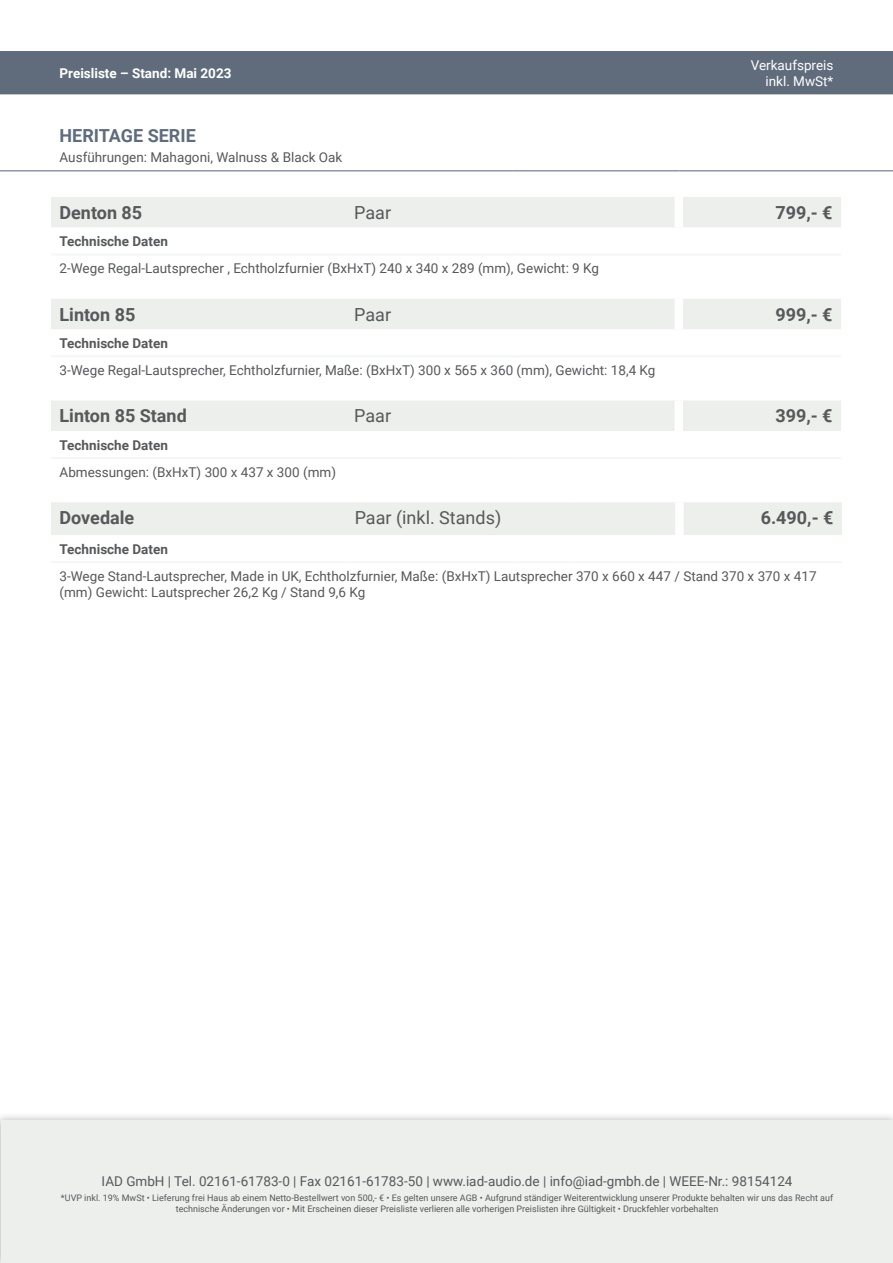
<style>
.page{position:relative;width:893px;height:1263px;background:#fff}
.page>*{position:absolute;margin:0;border:0;box-sizing:border-box;transform-origin:0 0}
.Artikel-Headline-Nam{font:700 18px "Roboto";color:#57585a}
.Artikel-Headline-Pre{font:18px "Roboto";color:#57585a}
.Artikel-Headline-VKP{font:700 18px "Roboto";color:#57585a}
.Kategorie-Headline{font:700 18px "Roboto";color:#606c7c}
.Artikel-Text{font:13.5px/16.2px "Roboto";color:#57585a}
.Artikel-Subline{font:700 13.5px "Roboto";color:#57585a}
.t1{font:700 13.5px "Roboto";color:#fff}
.t2{font:13.5px/16.2px "Roboto";color:#fff;text-align:right}
.t3{font:9px/10.8px "Roboto";color:#57585a;text-align:center}
</style>
<div class="page">
<div style="left:0;top:1112px;width:893px;height:151px;background:#231f20;opacity:.35"></div>
<div style="left:1px;top:1121px;width:892px;height:142px;background:#edefed"></div>
<div style="left:0;top:51px;width:893px;height:43px;background:#606c7c"></div>
<hr style="left:0;top:170px;width:513px;height:1px;background:#606c7c">
<hr style="left:513px;top:170px;width:166px;height:1px;background:#606c7c">
<hr style="left:679px;top:170px;width:214px;height:1px;background:#606c7c">
<div style="left:51px;top:299px;width:790px;height:30px;background:#edefed"></div>
<hr style="left:51px;top:355px;width:295px;height:2px;background:#f5f7f6">
<hr style="left:346px;top:355px;width:166px;height:2px;background:#f5f7f6">
<hr style="left:512px;top:355px;width:167px;height:2px;background:#f5f7f6">
<hr style="left:679px;top:355px;width:162px;height:2px;background:#f5f7f6">
<div style="left:675px;top:299px;width:8px;height:30px;background:#fff"></div>
<div style="left:51px;top:401px;width:790px;height:30px;background:#edefed"></div>
<hr style="left:51px;top:457px;width:295px;height:2px;background:#f5f7f6">
<hr style="left:346px;top:457px;width:166px;height:2px;background:#f5f7f6">
<hr style="left:512px;top:457px;width:167px;height:2px;background:#f5f7f6">
<hr style="left:679px;top:457px;width:162px;height:2px;background:#f5f7f6">
<div style="left:675px;top:400px;width:8px;height:31px;background:#fff"></div>
<div style="left:51px;top:197px;width:790px;height:30px;background:#edefed"></div>
<hr style="left:51px;top:253px;width:295px;height:3px;background:#f5f7f6">
<hr style="left:346px;top:253px;width:166px;height:3px;background:#f5f7f6">
<hr style="left:512px;top:253px;width:167px;height:3px;background:#f5f7f6">
<hr style="left:679px;top:253px;width:162px;height:3px;background:#f5f7f6">
<div style="left:675px;top:197px;width:8px;height:30px;background:#fff"></div>
<div style="left:51px;top:502px;width:791px;height:33px;background:#edefed"></div>
<hr style="left:51px;top:561px;width:295px;height:2px;background:#f5f7f6">
<hr style="left:346px;top:561px;width:167px;height:2px;background:#f5f7f6">
<hr style="left:513px;top:561px;width:60px;height:2px;background:#f5f7f6">
<hr style="left:573px;top:561px;width:106px;height:2px;background:#f5f7f6">
<hr style="left:679px;top:561px;width:163px;height:2px;background:#f5f7f6">
<div style="left:675px;top:502px;width:9px;height:33px;background:#fff"></div>
<p class="t1" style="left:60px;top:63px;width:173px">Preisliste – Stand: Mai 2023</p>
<p class="t2" style="left:751px;top:56px;width:84px">Verkaufspreis inkl. MwSt*</p>
<p class="Kategorie-Headline" style="left:60px;top:123px;width:138px">HERITAGE SERIE</p>
<p class="Artikel-Text" style="left:60px;top:149px;width:284px">Ausführungen: Mahagoni, Walnuss &amp; Black Oak</p>
<p class="Artikel-Headline-Nam" style="left:60px;top:200px;width:84px">Denton 85</p>
<p class="Artikel-Headline-Pre" style="left:354px;top:200px;width:38px">Paar</p>
<p class="Artikel-Headline-VKP" style="left:775px;top:200px;width:59px">799,- €</p>
<p class="Artikel-Subline" style="left:60px;top:232px;width:110px">Technische Daten</p>
<p class="Artikel-Text" style="left:60px;top:260px;width:541px">2-Wege Regal-Lautsprecher , Echtholzfurnier (BxHxT) 240 x 340 x 289 (mm), Gewicht: 9 Kg</p>
<p class="Artikel-Headline-Nam" style="left:60px;top:302px;width:77px">Linton 85</p>
<p class="Artikel-Headline-Pre" style="left:354px;top:302px;width:38px">Paar</p>
<p class="Artikel-Headline-VKP" style="left:775px;top:302px;width:59px">999,- €</p>
<p class="Artikel-Subline" style="left:60px;top:334px;width:110px">Technische Daten</p>
<p class="Artikel-Text" style="left:60px;top:362px;width:597px">3-Wege Regal-Lautsprecher, Echtholzfurnier, Maße: (BxHxT) 300 x 565 x 360 (mm), Gewicht: 18,4 Kg</p>
<p class="Artikel-Headline-Nam" style="left:60px;top:403px;width:129px">Linton 85 Stand</p>
<p class="Artikel-Headline-Pre" style="left:354px;top:403px;width:38px">Paar</p>
<p class="Artikel-Headline-VKP" style="left:775px;top:403px;width:59px">399,- €</p>
<p class="Artikel-Subline" style="left:60px;top:435px;width:110px">Technische Daten</p>
<p class="Artikel-Text" style="left:60px;top:463px;width:278px">Abmessungen: (BxHxT) 300 x 437 x 300 (mm)</p>
<p class="Artikel-Headline-Nam" style="left:60px;top:505px;width:76px">Dovedale</p>
<p class="Artikel-Headline-Pre" style="left:355px;top:505px;width:148px">Paar (inkl. Stands)</p>
<p class="Artikel-Headline-VKP" style="left:761px;top:505px;width:74px">6.490,- €</p>
<p class="Artikel-Subline" style="left:60px;top:539px;width:110px">Technische Daten</p>
<p class="Artikel-Text" style="left:60px;top:567px;width:759px">3-Wege Stand-Lautsprecher, Made in UK, Echtholzfurnier, Maße: (BxHxT) Lautsprecher 370 x 660 x 447 / Stand 370 x 370 x 417 (mm) Gewicht: Lautsprecher 26,2 Kg / Stand 9,6 Kg</p>
<p class="Artikel-Text" style="left:102px;top:1173px;width:692px">IAD GmbH | Tel. 02161-61783-0 | Fax 02161-61783-50 | www.iad-audio.de | info@iad-gmbh.de | WEEE-Nr.: 98154124</p>
<p class="t3" style="left:61px;top:1192px;width:774px">*UVP inkl. 19% MwSt • Lieferung frei Haus ab einem Netto-Bestellwert von 500,- € • Es gelten unsere AGB • Aufgrund ständiger Weiterentwicklung unserer Produkte behalten wir uns das Recht auf technische Änderungen vor • Mit Erscheinen dieser Preisliste verlieren alle vorherigen Preislisten ihre Gültigkeit • Druckfehler vorbehalten</p>
</div>
